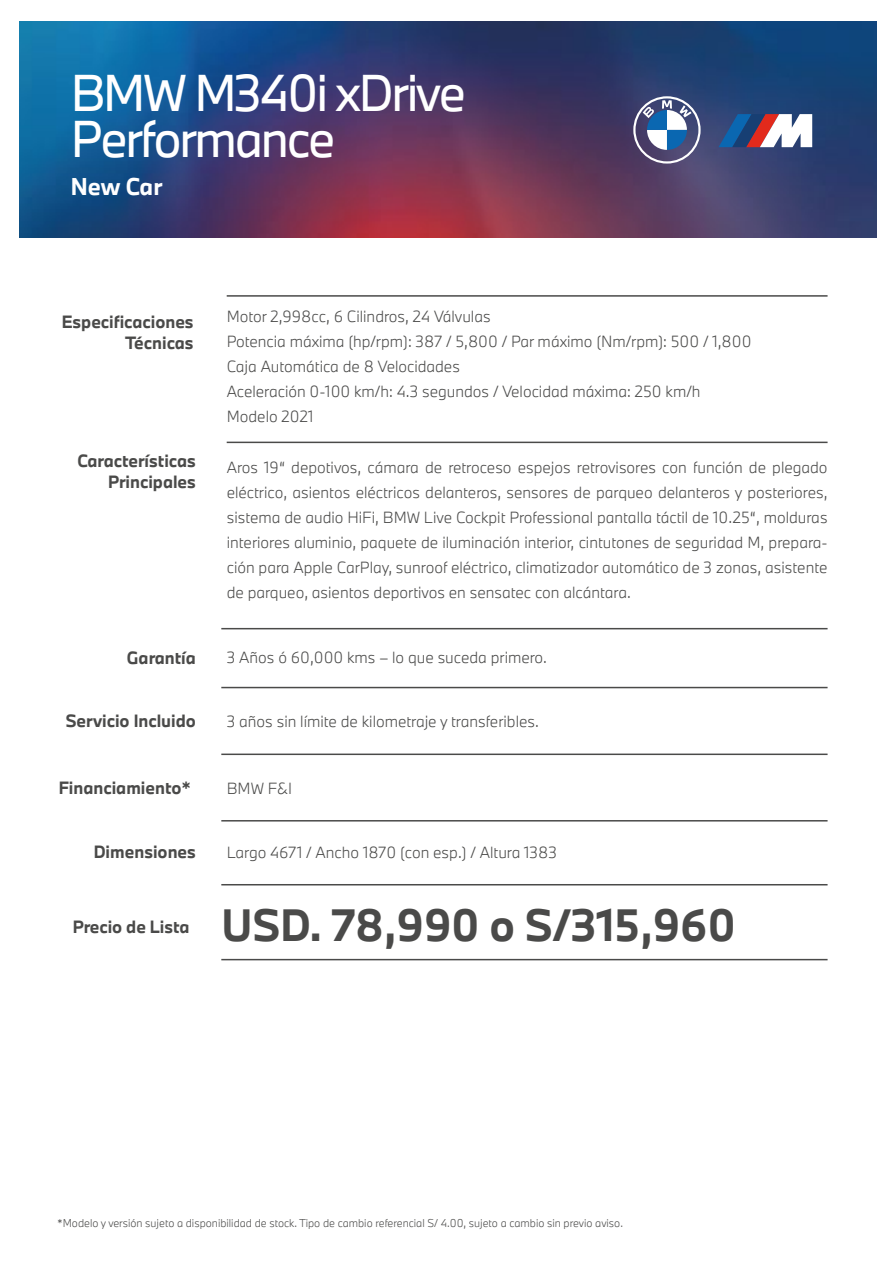
<style>
.page{position:relative;width:893px;height:1263px;background:#fff}
.page>*{position:absolute;margin:0;border:0;box-sizing:border-box;transform-origin:0 0}
.t1{font:48px/46.5px "BMW Type Next";letter-spacing:-.05em;color:#fff}
.t2{font:700 42px "BMW Type Next";color:#4a4a49}
.t3{font:700 22.5px "BMW Type Next";color:#fff}
.t4{font:700 16.5px/21px "BMW Type Next";color:#4a4a49;text-align:right}
.t5{font:300 15px/25px "BMW Type Next";color:#4a4a49}
.t6{font:300 10.5px "BMW Type Next";color:#4a4a49}
</style>
<div class="page">
<hr style="left:227px;top:295px;width:601px;height:2px;background:#4a4a49">
<hr style="left:227px;top:442px;width:601px;height:1px;background:#4a4a49">
<hr style="left:221px;top:628px;width:607px;height:1px;background:#4a4a49">
<hr style="left:221px;top:687px;width:607px;height:1px;background:#4a4a49">
<hr style="left:221px;top:753px;width:607px;height:2px;background:#4a4a49">
<hr style="left:221px;top:820px;width:607px;height:1px;background:#4a4a49">
<hr style="left:221px;top:884px;width:607px;height:1px;background:#4a4a49">
<hr style="left:221px;top:959px;width:607px;height:1px;background:#4a4a49">
<img style="left:19px;top:22px;width:857px;height:216px">
<svg style="left:633px;top:96px;width:68px;height:68px"></svg>
<svg style="left:718px;top:114px;width:94px;height:33px"></svg>
<h1 class="t1" style="left:71px;top:69px;width:397px">BMW M340i xDrive<br>Performance</h1>
<h3 class="t3" style="left:71px;top:171px;width:93px">New Car</h3>
<p class="t4" style="left:62px;top:311px;width:133px">Especificaciones<br>Técnicas</p>
<p class="t5" style="left:227px;top:303px;width:526px">Motor 2,998cc, 6 Cilindros, 24 Válvulas<br>Potencia máxima (hp/rpm): 387 / 5,800 / Par máximo (Nm/rpm): 500 / 1,800<br>Caja Automática de 8 Velocidades<br>Aceleración 0-100 km/h: 4.3 segundos / Velocidad máxima: 250 km/h Modelo 2021</p>
<p class="t4" style="left:77px;top:450px;width:120px">Características<br>Principales</p>
<p class="t5" style="left:227px;top:454px;width:602px;text-align:justify">Aros 19“ depotivos, cámara de retroceso espejos retrovisores con función de plegado eléctrico, asientos eléctricos delanteros, sensores de parqueo delanteros y posteriores, sistema de audio HiFi, BMW Live Cockpit Professional pantalla táctil de 10.25“, molduras interiores aluminio, paquete de iluminación interior, cintutones de seguridad M, prepara&shy;ción para Apple CarPlay, sunroof eléctrico, climatizador automático de 3 zonas, asistente de parqueo, asientos deportivos en sensatec con alcántara.</p>
<p class="t4" style="left:127px;top:647px;width:71px">Garantía</p>
<p class="t5" style="left:227px;top:645px;width:322px">3 Años ó 60,000 kms – lo que suceda primero.</p>
<p class="t4" style="left:66px;top:710px;width:132px">Servicio Incluido</p>
<p class="t5" style="left:227px;top:708px;width:314px">3 años sin límite de kilometraje y transferibles.</p>
<p class="t4" style="left:59px;top:777px;width:134px">Financiamiento*</p>
<p class="t5" style="left:227px;top:775px;width:67px">BMW F&amp;I</p>
<p class="t4" style="left:94px;top:841px;width:104px">Dimensiones</p>
<p class="t5" style="left:227px;top:839px;width:332px">Largo 4671 / Ancho 1870 (con esp.) / Altura 1383</p>
<p class="t4" style="left:73px;top:916px;width:118px">Precio de Lista</p>
<h2 class="t2" style="left:222px;top:896px;width:516px">USD. 78,990 o S/315,960</h2>
<p class="t6" style="left:57px;top:1215px;width:567px">*Modelo y versión sujeto a disponibilidad de stock. Tipo de cambio referencial S/ 4.00, sujeto a cambio sin previo aviso.</p>
</div>
